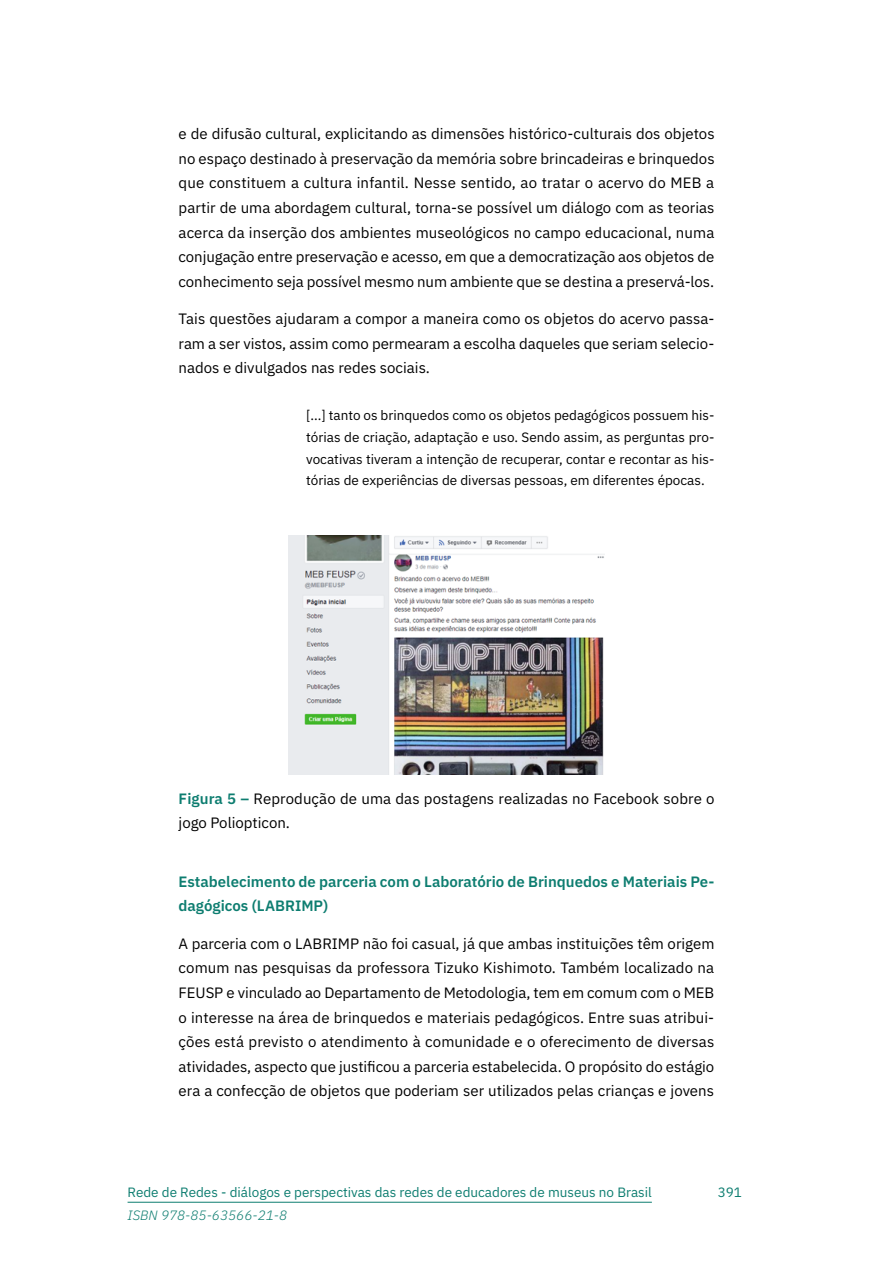
<style>
.page{position:relative;width:893px;height:1263px;background:#fff}
.page>*{position:absolute;margin:0;border:0;box-sizing:border-box;transform-origin:0 0}
.t1{font:15px/24.6px "IBM Plex Sans";color:#000;text-align:justify}
.t2{font:600 15px/24.6px "IBM Plex Sans";color:#0d7d70}
.t3{font:13.5px/21.6px "IBM Plex Sans";color:#000;text-align:justify}
.t4{font:13.5px "IBM Plex Sans";color:#0d7d70}
.t5{font:italic 300 13.5px "IBM Plex Sans";color:#0d7d70}
.s1{font-weight:600;color:#0d7d70}
</style>
<div class="page">
<hr style="left:128px;top:1202px;width:524px;height:1px;background:#0d7d70">
<img style="left:288px;top:535px;width:316px;height:240px">
<p class="t1" style="left:179px;top:120px;width:538px">e de difusão cultural, explicitando as dimensões histórico-culturais dos objetos no espaço destinado à preservação da memória sobre brincadeiras e brinquedos que constituem a cultura infantil. Nesse sentido, ao tratar o acervo do MEB a partir de uma abordagem cultural, torna-se possível um diálogo com as teorias acerca da inserção dos ambientes museológicos no campo educacional, numa conjugação entre preservação e acesso, em que a democratização aos objetos de conhecimento seja possível mesmo num ambiente que se destina a preservá-los.</p>
<p class="t1" style="left:179px;top:305px;width:537px">Tais questões ajudaram a compor a maneira como os objetos do acervo passa&shy;ram a ser vistos, assim como permearam a escolha daqueles que seriam selecio&shy;nados e divulgados nas redes sociais.</p>
<p class="t3" style="left:306px;top:404px;width:410px">[...] tanto os brinquedos como os objetos pedagógicos possuem his&shy;tórias de criação, adaptação e uso. Sendo assim, as perguntas pro&shy;vocativas tiveram a intenção de recuperar, contar e recontar as his&shy;tórias de experiências de diversas pessoas, em diferentes épocas.</p>
<p class="t1" style="left:179px;top:785px;width:537px"><span class="s1">Figura 5 –</span> Reprodução de uma das postagens realizadas no Facebook sobre o jogo Poliopticon.</p>
<p class="t2" style="left:179px;top:868px;width:537px">Estabelecimento de parceria com o Laboratório de Brinquedos e Materiais Pe&shy;dagógicos (LABRIMP)</p>
<p class="t1" style="left:179px;top:930px;width:537px">A parceria com o LABRIMP não foi casual, já que ambas instituições têm origem comum nas pesquisas da professora Tizuko Kishimoto. Também localizado na FEUSP e vinculado ao Departamento de Metodologia, tem em comum com o MEB o interesse na área de brinquedos e materiais pedagógicos. Entre suas atribui&shy;ções está previsto o atendimento à comunidade e o oferecimento de diversas atividades, aspecto que justificou a parceria estabelecida. O propósito do estágio era a confecção de objetos que poderiam ser utilizados pelas crianças e jovens</p>
<p class="t4" style="left:128px;top:1182px;width:526px">Rede de Redes - diálogos e perspectivas das redes de educadores de museus no Brasil</p>
<p class="t5" style="left:128px;top:1205px;width:161px">ISBN 978-85-63566-21-8</p>
<p class="t4" style="left:718px;top:1182px;width:26px">391</p>
</div>
